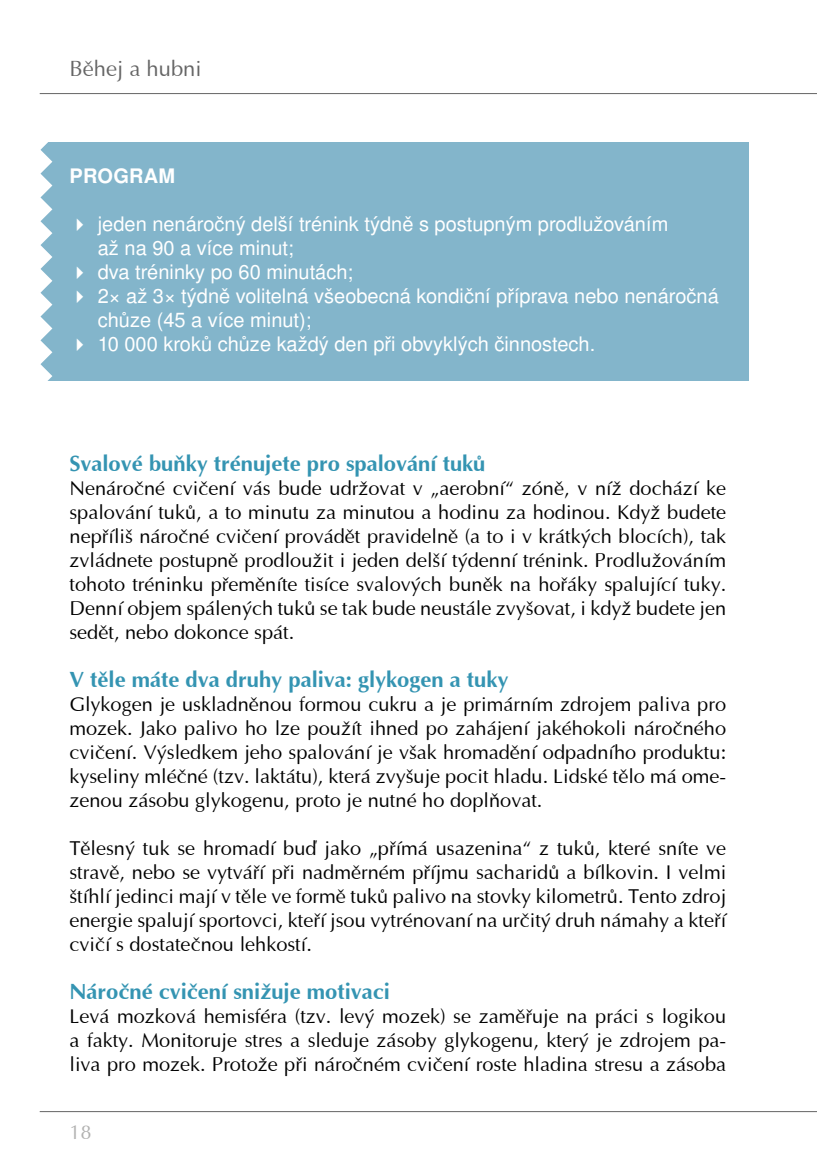
<style>
.page{position:relative;width:817px;height:1174px;background:#fff}
.page>*{position:absolute;margin:0;border:0;box-sizing:border-box;transform-origin:0 0}
.t1{font:700 22px "Ottawa";color:#3494b2}
.t2{font:22px "Ottawa";color:#656565}
.t3{font:20px/24px "Ottawa";color:#000;text-align:justify}
.t4{font:20px/24px "Nimbus Sans LOT";color:#fff}
.t5{font:700 20px "Nimbus Sans LOT";letter-spacing:.01em;color:#fff}
.t6{font:20px "Ottawa";color:#b1b1b0}
</style>
<div class="page">
<div style="left:39px;top:142px;width:709px;height:238px;background:#83b5cb"></div>
<hr style="left:40px;top:93px;width:776px;height:1px;background:#656565">
<hr style="left:40px;top:1111px;width:776px;height:1px;background:#656565">
<svg style="left:39px;top:142px;width:13px;height:239px"></svg>
<p class="t2" style="left:69px;top:55px;width:134px">Běhej a hubni</p>
<p class="t5" style="left:69px;top:164px;width:107px">PROGRAM</p>
<p class="t4" style="left:98px;top:212px;width:622px">jeden nenáročný delší trénink týdně s postupným prodlužováním<br>až na 90 a více minut;<br>dva tréninky po 60 minutách;<br>2× až 3× týdně volitelná všeobecná kondiční příprava nebo nenáročná chůze (45 a více minut);<br>10 000 kroků chůze každý den při obvyklých činnostech.</p>
<p class="t1" style="left:69px;top:449px;width:417px">Svalové buňky trénujete pro spalování tuků</p>
<p class="t3" style="left:69px;top:476px;width:658px">Nenáročné cvičení vás bude udržovat v „aerobní“ zóně, v níž dochází ke spalování tuků, a to minutu za minutou a hodinu za hodinou. Když budete nepříliš náročné cvičení provádět pravidelně (a to i v krátkých blocích), tak zvládnete postupně prodloužit i jeden delší týdenní trénink. Prodlužováním tohoto tréninku přeměníte tisíce svalových buněk na hořáky spalující tuky.<br>Denní objem spálených tuků se tak bude neustále zvyšovat, i když budete jen sedět, nebo dokonce spát.</p>
<p class="t1" style="left:69px;top:665px;width:440px">V těle máte dva druhy paliva: glykogen a tuky</p>
<p class="t3" style="left:69px;top:692px;width:658px">Glykogen je uskladněnou formou cukru a je primárním zdrojem paliva pro mozek. Jako palivo ho lze použít ihned po zahájení jakéhokoli náročného cvičení. Výsledkem jeho spalování je však hromadění odpadního produktu: kyseliny mléčné (tzv. laktátu), která zvyšuje pocit hladu. Lidské tělo má ome&shy;zenou zásobu glykogenu, proto je nutné ho doplňovat.</p>
<p class="t3" style="left:69px;top:836px;width:658px">Tělesný tuk se hromadí buď jako „přímá usazenina“ z tuků, které sníte ve stravě, nebo se vytváří při nadměrném příjmu sacharidů a bílkovin. I velmi štíhlí jedinci mají v těle ve formě tuků palivo na stovky kilometrů. Tento zdroj energie spalují sportovci, kteří jsou vytrénovaní na určitý druh námahy a kteří cvičí s dostatečnou lehkostí.</p>
<p class="t1" style="left:69px;top:977px;width:322px">Náročné cvičení snižuje motivaci</p>
<p class="t3" style="left:69px;top:1004px;width:658px">Levá mozková hemisféra (tzv. levý mozek) se zaměřuje na práci s logikou a fakty. Monitoruje stres a sleduje zásoby glykogenu, který je zdrojem pa&shy;liva pro mozek. Protože při náročném cvičení roste hladina stresu a zásoba</p>
<p class="t6" style="left:69px;top:1120px;width:24px">18</p>
</div>
